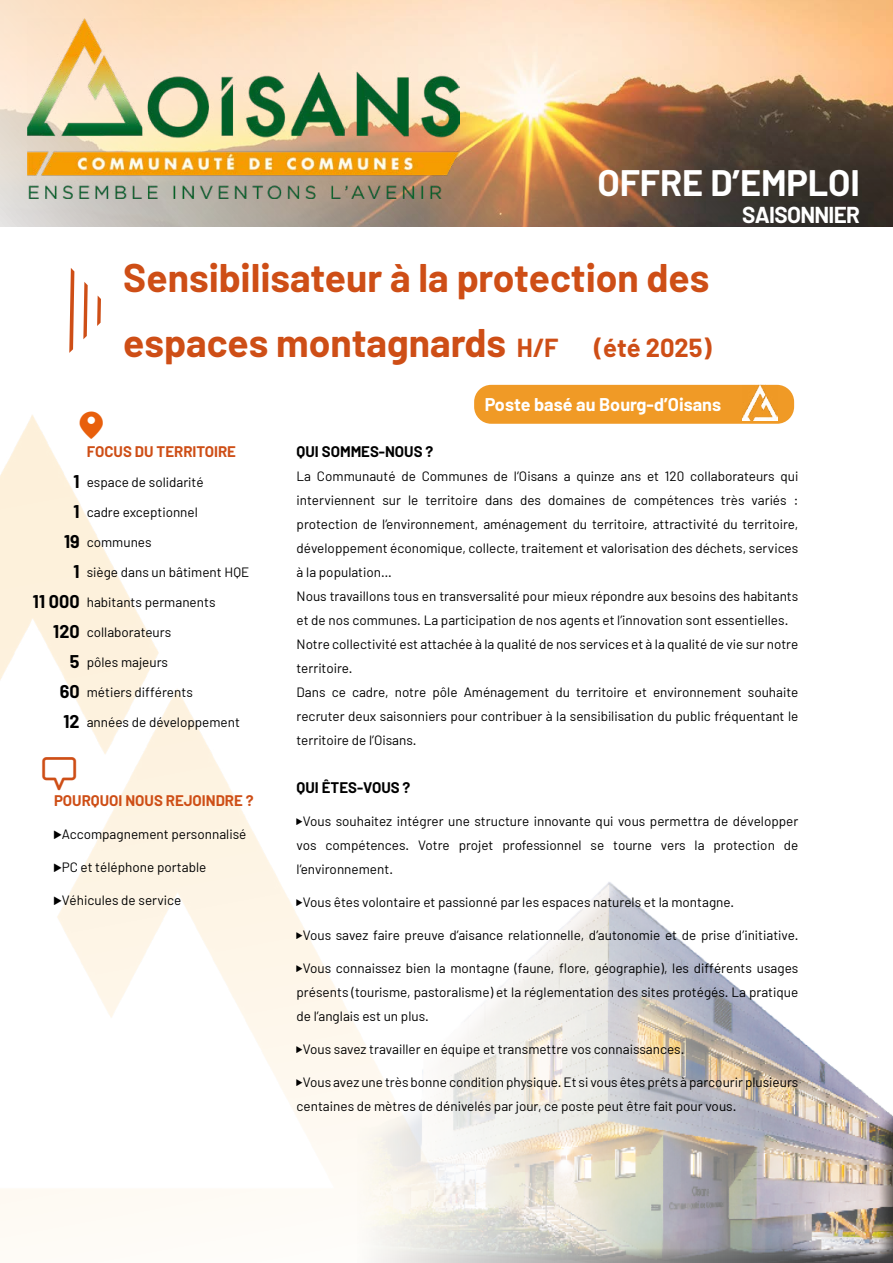
<style>
.page{position:relative;width:893px;height:1263px;background:#fff}
.page>*{position:absolute;margin:0;border:0;box-sizing:border-box;transform-origin:0 0}
.t1{font:700 39px "Barlow";color:#ce4e16}
.t2{font:700 36px "Barlow";color:#fff}
.t3{font:700 25.5px "Barlow";color:#ce4e16}
.t4{font:25.5px "Icons South St";color:#e85f0c}
.t5{font:700 22.5px "Barlow";letter-spacing:-.03em;color:#fff}
.t6{font:700 18px "Barlow";color:#fff}
.t7{font:700 18px/30px "Barlow";color:#000;text-align:right}
.t8{font:700 15px "Barlow";color:#ce4e16}
.t9{font:700 15px "Barlow";color:#000}
.t10{font:13.5px/24px "Barlow";color:#000}
.t11{font:6px "Icons South St";color:#000}
.s1{font-size:25.5px}
.s2{font-family:"Icons South St";font-size:7.5px}
</style>
<div class="page">
<div style="left:345px;top:865px;width:548px;height:398px;background:#fff;opacity:.75"></div>
<div style="left:345px;top:1106px;width:548px;height:157px;background:#000;opacity:.75"></div>
<img style="left:0;top:415px;width:459px;height:848px">
<img style="left:0;top:0;width:893px;height:226px">
<img style="left:28px;top:18px;width:431px;height:181px">
<div style="left:474px;top:385px;width:320px;height:39px;background:#f09a26;border-radius:17px"></div>
<img style="left:742px;top:385px;width:35px;height:36px">
<svg style="left:42px;top:757px;width:34px;height:33px"></svg>
<h2 class="t2" style="left:597px;top:161px;width:264px">OFFRE D’EMPLOI</h2>
<h3 class="t5" style="left:742px;top:201px;width:119px">SAISONNIER</h3>
<h3 class="t4" style="left:80px;top:415px;width:26px">J</h3>
<h1 class="t1" style="left:123px;top:254px;width:588px">Sensibilisateur à la protection des</h1>
<h1 class="t1" style="left:123px;top:319px;width:437px">espaces montagnards <span class="s1">H/F</span></h1>
<h3 class="t3" style="left:594px;top:332px;width:119px">(été 2025)</h3>
<h3 class="t6" style="left:485px;top:394px;width:238px">Poste basé au Bourg-d’Oisans</h3>
<h3 class="t7" style="left:33px;top:466px;width:48px">1<br>1<br>19<br>1<br>11 000<br>120<br>5<br>60<br>12</h3>
<p class="t8" style="left:87px;top:442px;width:151px">FOCUS DU TERRITOIRE</p>
<p class="t10" style="left:87px;top:470px;width:119px">espace de solidarité</p>
<p class="t10" style="left:87px;top:500px;width:113px">cadre exceptionnel</p>
<p class="t10" style="left:87px;top:530px;width:66px">communes</p>
<p class="t10" style="left:87px;top:560px;width:164px">siège dans un bâtiment HQE</p>
<p class="t10" style="left:87px;top:590px;width:130px">habitants permanents</p>
<p class="t10" style="left:87px;top:620px;width:86px">collaborateurs</p>
<p class="t10" style="left:87px;top:650px;width:83px">pôles majeurs</p>
<p class="t10" style="left:87px;top:680px;width:108px">métiers différents</p>
<p class="t10" style="left:87px;top:710px;width:155px">années de développement</p>
<p class="t8" style="left:54px;top:791px;width:201px">POURQUOI NOUS REJOINDRE ?</p>
<p class="t10" style="left:54px;top:822px;width:194px"><span class="s2">C</span>Accompagnement personnalisé</p>
<p class="t10" style="left:54px;top:855px;width:154px"><span class="s2">C</span>PC et téléphone portable</p>
<p class="t10" style="left:54px;top:888px;width:129px"><span class="s2">C</span>Véhicules de service</p>
<p class="t9" style="left:297px;top:442px;width:138px">QUI SOMMES-NOUS ?</p>
<p class="t10" style="left:297px;top:464px;width:503px">La Communauté de Communes de l’Oisans a quinze ans et 120 collaborateurs qui interviennent sur le territoire dans des domaines de compétences très variés : protection de l’environnement, aménagement du territoire, attractivité du territoire, développement économique, collecte, traitement et valorisation des déchets, services à la population…<br>Nous travaillons tous en transversalité pour mieux répondre aux besoins des habitants et de nos communes. La participation de nos agents et l’innovation sont essentielles.<br>Notre collectivité est attachée à la qualité de nos services et à la qualité de vie sur notre territoire.<br>Dans ce cadre, notre pôle Aménagement du territoire et environnement souhaite recruter deux saisonniers pour contribuer à la sensibilisation du public fréquentant le territoire de l’Oisans.</p>
<p class="t9" style="left:297px;top:778px;width:115px">QUI ÊTES-VOUS ?</p>
<p class="t11" style="left:297px;top:819px;width:8px">C</p>
<p class="t10" style="left:297px;top:809px;width:503px;text-align:justify;text-indent:6px">Vous souhaitez intégrer une structure innovante qui vous permettra de développer vos compétences. Votre projet professionnel se tourne vers la protection de l’environnement.</p>
<p class="t11" style="left:297px;top:900px;width:8px">C</p>
<p class="t10" style="left:303px;top:890px;width:433px">Vous êtes volontaire et passionné par les espaces naturels et la montagne.</p>
<p class="t11" style="left:297px;top:933px;width:8px">C</p>
<p class="t10" style="left:303px;top:923px;width:497px">Vous savez faire preuve d’aisance relationnelle, d’autonomie et de prise d’initiative.</p>
<p class="t11" style="left:297px;top:966px;width:8px">C</p>
<p class="t10" style="left:297px;top:956px;width:503px;text-align:justify;text-indent:6px">Vous connaissez bien la montagne (faune, flore, géographie), les différents usages présents (tourisme, pastoralisme) et la réglementation des sites protégés. La pratique de l’anglais est un plus.</p>
<p class="t11" style="left:297px;top:1047px;width:8px">C</p>
<p class="t10" style="left:303px;top:1037px;width:383px">Vous savez travailler en équipe et transmettre vos connaissances.</p>
<p class="t11" style="left:297px;top:1080px;width:8px">C</p>
<p class="t10" style="left:297px;top:1070px;width:503px;text-indent:6px">Vous avez une très bonne condition physique. Et si vous êtes prêts à parcourir plusieurs centaines de mètres de dénivelés par jour, ce poste peut être fait pour vous.</p>
</div>
